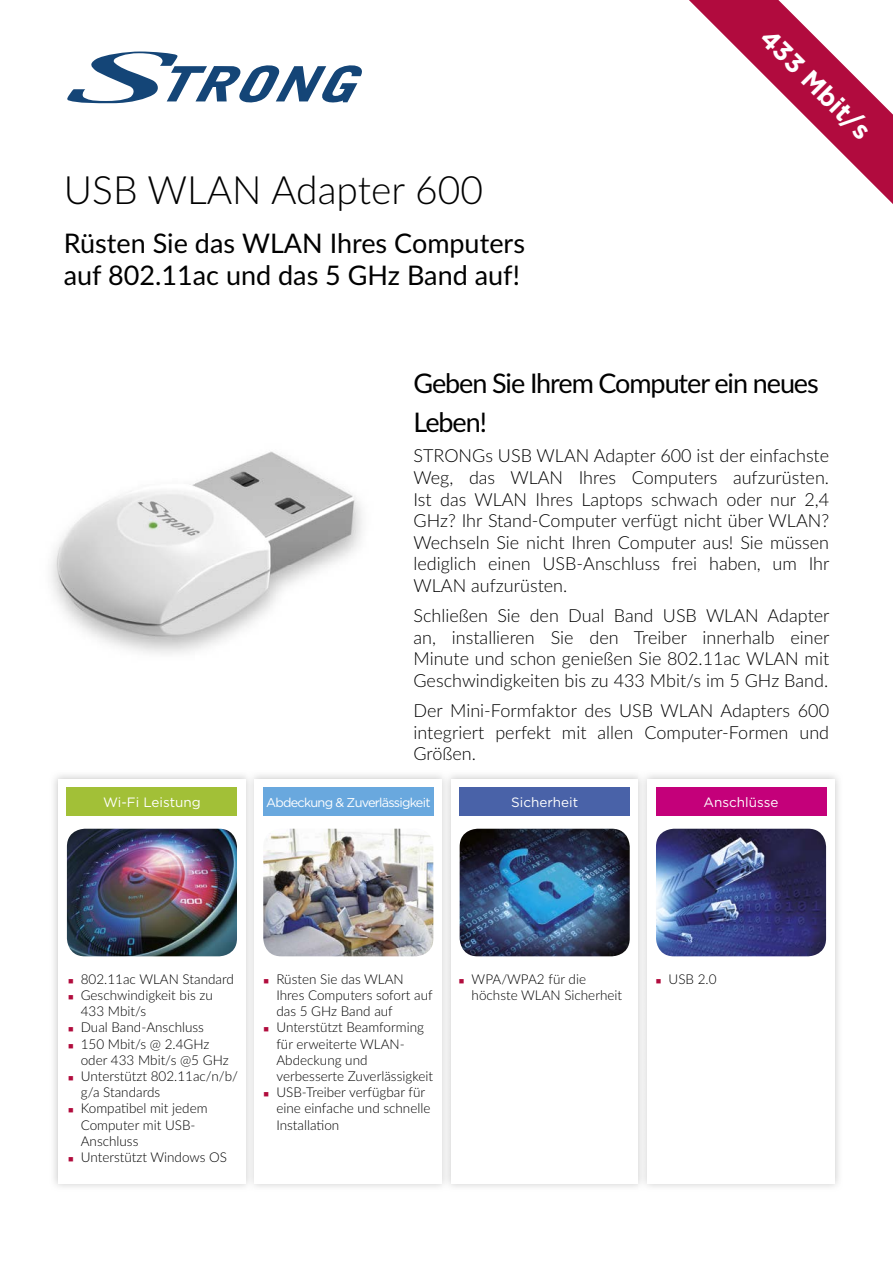
<style>
.page{position:relative;width:893px;height:1263px;background:#fff}
.page>*{position:absolute;margin:0;border:0;box-sizing:border-box;transform-origin:0 0}
.t1{font:300 39px "Lato";color:#000}
.t2{font:27px/32.4px "Lato";color:#000}
.t3{font:27px/39.6px "Lato";letter-spacing:-.04em;color:#000}
.t4{font:700 26.1px "Gotham";color:#fff}
.t5{font:300 18px/21.6px "Lato";color:#000;text-align:justify}
.t6{font:300 13.5px/16.2px "Lato";color:#000}
.t7{font:13.5px "Gotham";color:#fff}
.t8{font:12.75px "Gotham";letter-spacing:-.06em;color:#fff}
.s1{color:#b10c3d}
</style>
<div class="page">
<svg style="left:67px;top:52px;width:295px;height:52px"></svg>
<svg style="left:689px;top:0;width:204px;height:204px"></svg>
<div style="left:246px;top:774px;width:8px;height:414px;background:#eee"></div>
<div style="left:442px;top:774px;width:8px;height:414px;background:#eee"></div>
<div style="left:639px;top:774px;width:7px;height:414px;background:#efefef"></div>
<img style="left:67px;top:829px;width:170px;height:127px">
<img style="left:656px;top:829px;width:170px;height:127px">
<img style="left:460px;top:829px;width:170px;height:127px">
<img style="left:263px;top:829px;width:170px;height:127px">
<img style="left:51px;top:451px;width:311px;height:203px">
<div style="left:67px;top:787px;width:170px;height:29px;background:#a2c037"></div>
<div style="left:263px;top:787px;width:170px;height:29px;background:#69a8de"></div>
<div style="left:460px;top:787px;width:170px;height:29px;background:#4962a8"></div>
<div style="left:656px;top:787px;width:170px;height:29px;background:#c4007a"></div>
<h1 class="t1" style="left:64px;top:162px;width:421px">USB WLAN Adapter 600</h1>
<h2 class="t2" style="left:64px;top:226px;width:463px">Rüsten Sie das WLAN Ihres Computers auf 802.11ac und das 5 GHz Band auf!</h2>
<h3 class="t4" style="left:777px;top:21px;width:145px;rotate:45deg">433 Mbit/s</h3>
<h2 class="t3" style="left:414px;top:362px;width:407px">Geben Sie Ihrem Computer ein neues<br>Leben!</h2>
<p class="t5" style="left:414px;top:444px;width:418px">STRONGs USB WLAN Adapter 600 ist der einfachste Weg, das WLAN Ihres Computers aufzurüsten.<br>Ist das WLAN Ihres Laptops schwach oder nur 2,4<br>GHz? Ihr Stand-Computer verfügt nicht über WLAN?<br>Wechseln Sie nicht Ihren Computer aus! Sie müssen lediglich einen USB-Anschluss frei haben, um Ihr WLAN aufzurüsten.</p>
<p class="t5" style="left:414px;top:604px;width:417px">Schließen Sie den Dual Band USB WLAN Adapter an, installieren Sie den Treiber innerhalb einer Minute und schon genießen Sie 802.11ac WLAN mit Geschwindigkeiten bis zu 433 Mbit/s im 5 GHz Band.</p>
<p class="t5" style="left:414px;top:699px;width:417px">Der Mini-Formfaktor des USB WLAN Adapters 600 integriert perfekt mit allen Computer-Formen und Größen.</p>
<p class="t7" style="left:103px;top:794px;width:99px">Wi-Fi Leistung</p>
<p class="t8" style="left:266px;top:794px;width:166px">Abdeckung &amp; Zuverlässigkeit</p>
<p class="t7" style="left:511px;top:794px;width:68px">Sicherheit</p>
<p class="t7" style="left:704px;top:794px;width:76px">Anschlüsse</p>
<p class="t6" style="left:68px;top:970px;width:167px"><span class="s1">■</span> 802.11ac WLAN Standard</p>
<p class="t6" style="left:81px;top:986px;width:134px;text-indent:-13px"><span class="s1">■</span> Geschwindigkeit bis zu<br>433 Mbit/s</p>
<p class="t6" style="left:68px;top:1019px;width:137px"><span class="s1">■</span> Dual Band-Anschluss</p>
<p class="t6" style="left:81px;top:1035px;width:149px;text-indent:-13px"><span class="s1">■</span> 150 Mbit/s @ 2.4GHz oder 433 Mbit/s @5 GHz</p>
<p class="t6" style="left:81px;top:1067px;width:159px;text-indent:-13px"><span class="s1">■</span> Unterstützt 802.11ac/n/b/ g/a Standards</p>
<p class="t6" style="left:81px;top:1100px;width:128px;text-indent:-13px"><span class="s1">■</span> Kompatibel mit jedem<br>Computer mit USB-<br>Anschluss</p>
<p class="t6" style="left:68px;top:1148px;width:161px"><span class="s1">■</span> Unterstützt Windows OS</p>
<p class="t6" style="left:276px;top:970px;width:158px;text-indent:-13px"><span class="s1">■</span> Rüsten Sie das WLAN<br>Ihres Computers sofort auf das 5 GHz Band auf</p>
<p class="t6" style="left:276px;top:1019px;width:158px;text-indent:-13px"><span class="s1">■</span> Unterstützt Beamforming für erweiterte WLAN-<br>Abdeckung und verbesserte Zuverlässigkeit</p>
<p class="t6" style="left:276px;top:1084px;width:156px;text-indent:-13px"><span class="s1">■</span> USB-Treiber verfügbar für eine einfache und schnelle<br>Installation</p>
<p class="t6" style="left:472px;top:970px;width:152px;text-indent:-13px"><span class="s1">■</span> WPA/WPA2 für die höchste WLAN Sicherheit</p>
<p class="t6" style="left:656px;top:970px;width:62px"><span class="s1">■</span> USB 2.0</p>
</div>
